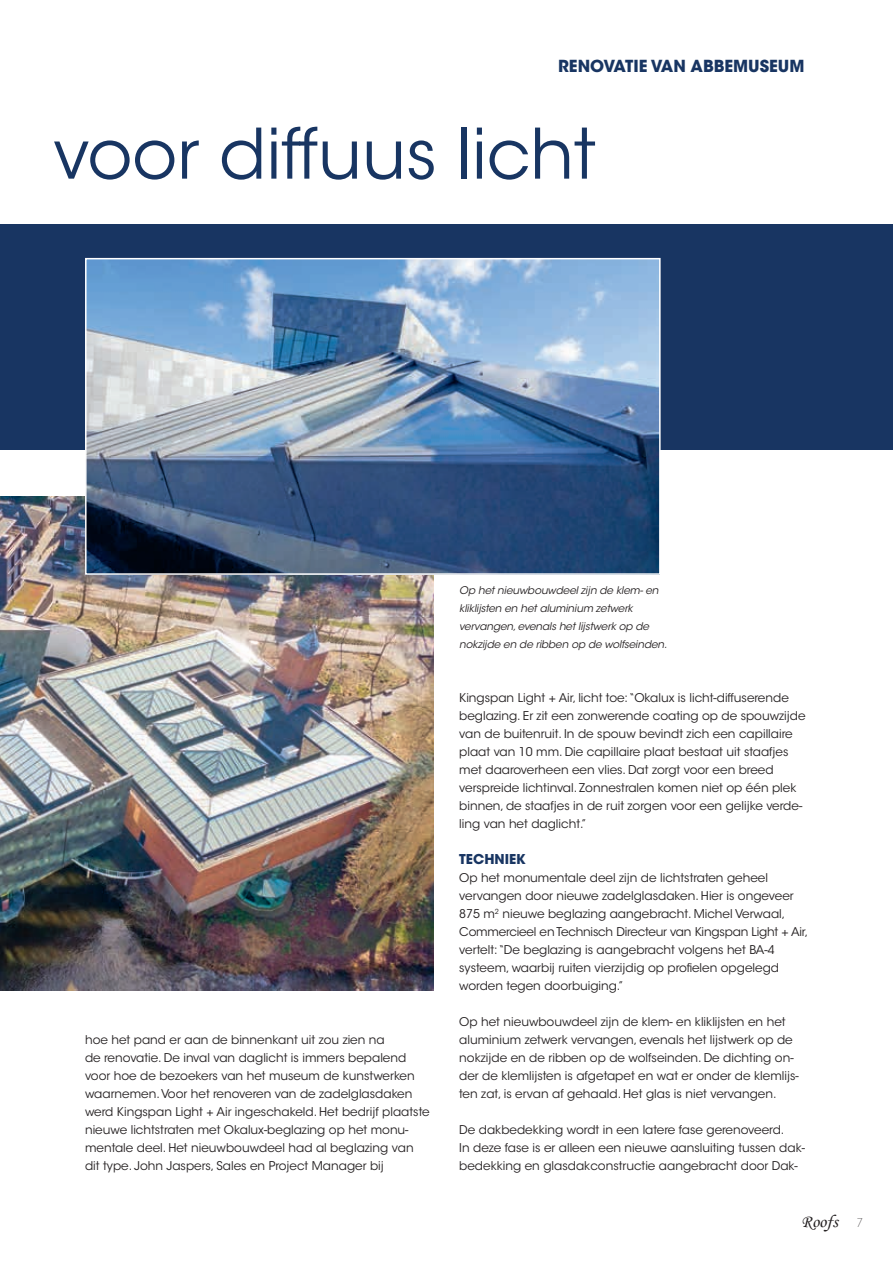
<style>
.page{position:relative;width:893px;height:1263px;background:#fff}
.page>*{position:absolute;margin:0;border:0;box-sizing:border-box;transform-origin:0 0}
.t1{font:69px "ITC Avant Garde Std";color:#183562}
.t2{font:18px "Monotype Corsiva";color:#231f20}
.t3{font:700 16.5px "ITC Avant Garde Std";color:#183562}
.t4{font:700 13.5px "ITC Avant Garde Std";color:#183562}
.t5{font:12px/18px "ITC Avant Garde Std";color:#231f20}
.t6{font:200 12px "ITC Avant Garde Std";color:#231f20}
.t7{font:italic 10.5px/18px "ITC Avant Garde Std";letter-spacing:-.01em;color:#231f20}
</style>
<div class="page">
<div style="left:0;top:225px;width:893px;height:225px;background:#183562"></div>
<img style="left:0;top:496px;width:434px;height:494px">
<img style="left:88px;top:261px;width:570px;height:311px">
<div style="left:85px;top:258px;width:576px;height:317px;border:2px solid #fff"></div>
<h3 class="t3" style="left:558px;top:55px;width:248px">RENOVATIE VAN ABBEMUSEUM</h3>
<h1 class="t1" style="left:54px;top:112px;width:544px">voor diffuus licht</h1>
<p class="t5" style="left:85px;top:1031px;width:346px">hoe het pand er aan de binnenkant uit zou zien na<br>de renovatie. De inval van daglicht is immers bepalend voor hoe de bezoekers van het museum de kunstwerken waarnemen. Voor het renoveren van de zadelglasdaken werd Kingspan Light + Air ingeschakeld. Het bedrijf plaatste nieuwe lichtstraten met Okalux-beglazing op het monu&shy;mentale deel. Het nieuwbouwdeel had al beglazing van dit type. John Jaspers, Sales en Project Manager bij</p>
<p class="t7" style="left:459px;top:581px;width:210px">Op het nieuwbouwdeel zijn de klem- en kliklijsten en het aluminium zetwerk vervangen, evenals het lijstwerk op de nokzijde en de ribben op de wolfseinden.</p>
<p class="t5" style="left:459px;top:689px;width:348px">Kingspan Light + Air, licht toe: “Okalux is licht-diffuserende beglazing. Er zit een zonwerende coating op de spouwzijde van de buitenruit. In de spouw bevindt zich een capillaire plaat van 10 mm. Die capillaire plaat bestaat uit staafjes met daaroverheen een vlies. Dat zorgt voor een breed verspreide lichtinval. Zonnestralen komen niet op één plek binnen, de staafjes in de ruit zorgen voor een gelijke verde&shy;ling van het daglicht.”</p>
<p class="t4" style="left:459px;top:850px;width:68px">TECHNIEK</p>
<p class="t5" style="left:459px;top:869px;width:350px">Op het monumentale deel zijn de lichtstraten geheel vervangen door nieuwe zadelglasdaken. Hier is ongeveer 875 m<sup>2</sup> nieuwe beglazing aangebracht. Michel Verwaal, Commercieel en Technisch Directeur van Kingspan Light + Air, vertelt: “De beglazing is aangebracht volgens het BA-4 systeem, waarbij ruiten vierzijdig op profielen opgelegd worden tegen doorbuiging.”</p>
<p class="t5" style="left:459px;top:1013px;width:341px">Op het nieuwbouwdeel zijn de klem- en kliklijsten en het aluminium zetwerk vervangen, evenals het lijstwerk op de nokzijde en de ribben op de wolfseinden. De dichting on&shy;der de klemlijsten is afgetapet en wat er onder de klemlijs&shy;ten zat, is ervan af gehaald. Het glas is niet vervangen.</p>
<p class="t5" style="left:459px;top:1121px;width:347px">De dakbedekking wordt in een latere fase gerenoveerd.<br>In deze fase is er alleen een nieuwe aansluiting tussen dak&shy;bedekking en glasdakconstructie aangebracht door Dak-</p>
<h2 class="t2" style="left:801px;top:1210px;width:38px">Roofs</h2>
<p class="t6" style="left:856px;top:1215px;width:8px">7</p>
</div>
